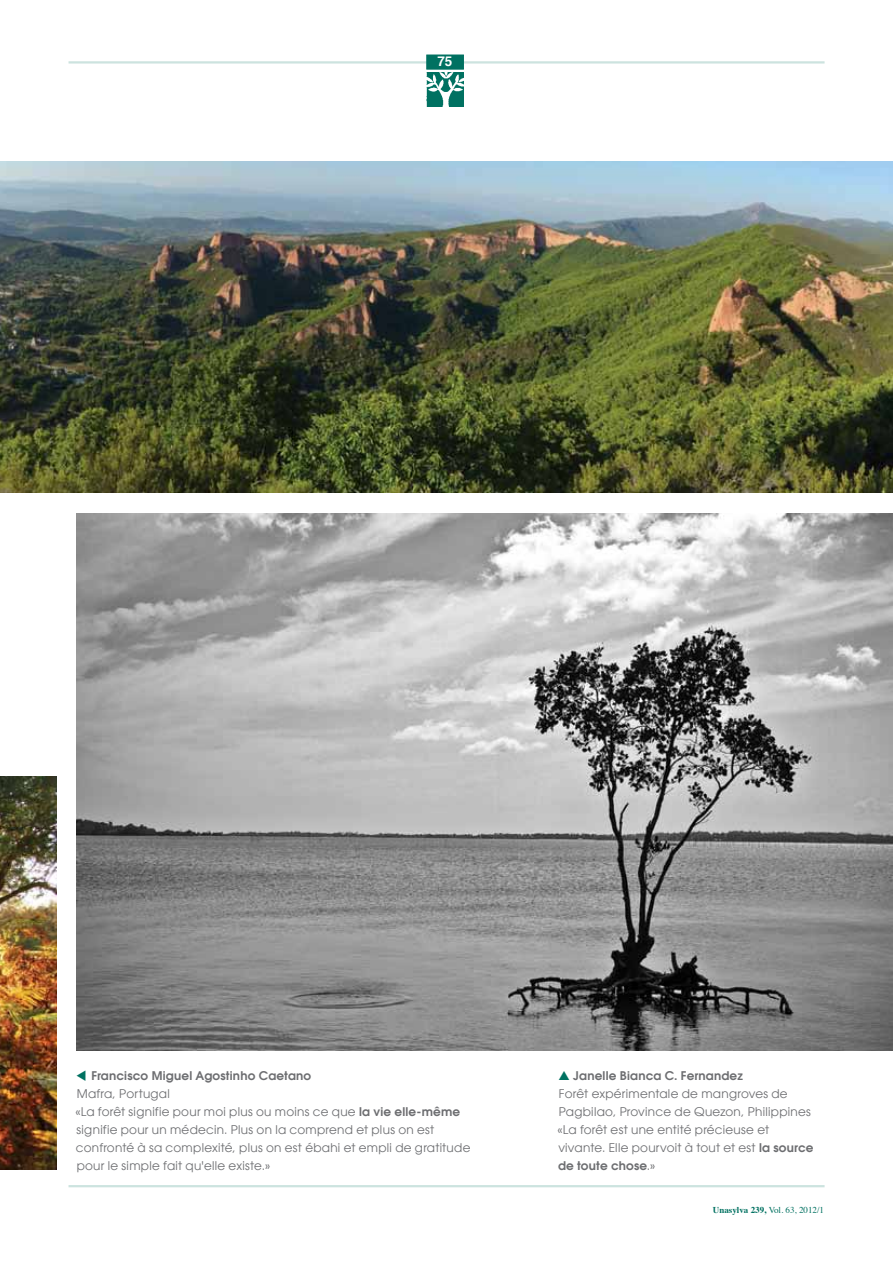
<style>
.page{position:relative;width:893px;height:1263px;background:#fff}
.page>*{position:absolute;margin:0;border:0;box-sizing:border-box;transform-origin:0 0}
.t1{font:700 13.5px "Helvetica";color:#fff}
.t2{font:12px/18px "Avant Garde";letter-spacing:.025em;color:#6d6e71}
.t3{font:600 12px "Avant Garde";letter-spacing:.015em;color:#6d6e71}
.t4{font:9px "Times";color:#007161}
.s1{font-weight:600}
.s2{color:#007161}
.s3{font-weight:700}
</style>
<div class="page">
<hr style="left:69px;top:61px;width:756px;height:3px;background:#cce3df">
<hr style="left:69px;top:1185px;width:756px;height:2px;background:#cce3df">
<div style="left:427px;top:55px;width:37px;height:14px;background:#007161"></div>
<img style="left:427px;top:72px;width:37px;height:35px">
<img style="left:0;top:162px;width:893px;height:331px">
<img style="left:0;top:777px;width:56px;height:393px">
<img style="left:76px;top:513px;width:817px;height:537px">
<p class="t1" style="left:439px;top:51px;width:17px">75</p>
<p class="t3" style="left:91px;top:1067px;width:221px">Francisco Miguel Agostinho Caetano</p>
<p class="t2" style="left:75px;top:1084px;width:397px">Mafra, Portugal<br>«La forêt signifie pour moi plus ou moins ce que <span class="s1">la vie elle-même </span>signifie pour un médecin. Plus on la comprend et plus on est confronté à sa complexité, plus on est ébahi et empli de gratitude pour le simple fait qu'elle existe.»</p>
<p class="t2" style="left:557px;top:1066px;width:257px"><span class="s2">▲</span> <span class="s1">Janelle Bianca C. Fernandez<br></span>Forêt expérimentale de mangroves de Pagbilao, Province de Quezon, Philippines «La forêt est une entité précieuse et vivante. Elle pourvoit à tout et est <span class="s1">la source de toute chose</span>.»</p>
<p class="t4" style="left:713px;top:1201px;width:113px"><span class="s3">Unasylva 239,</span> Vol. 63, 2012/1</p>
</div>
